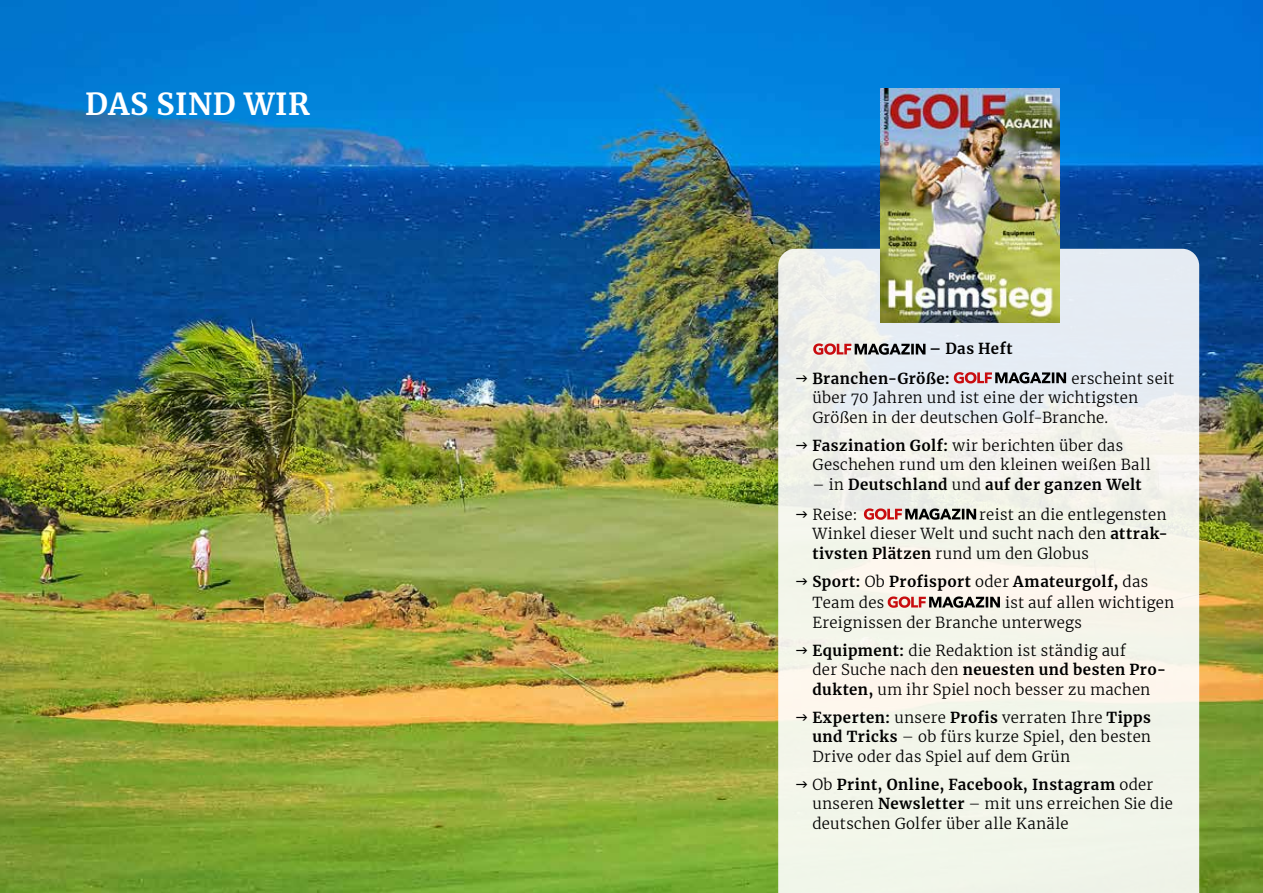
<style>
.page{position:relative;width:1263px;height:893px;background:#fff}
.page>*{position:absolute;margin:0;border:0;box-sizing:border-box;transform-origin:0 0}
.t1{font:700 30px "Merriweather";letter-spacing:.02em;color:#fff}
.t2{font:300 15px/19.5px "Merriweather";letter-spacing:.025em;color:#000}
.t3{font:700 15px/30.2px "Merriweather";letter-spacing:.035em;color:#000}
.s1{font-weight:700}
.s2{font-weight:300}
</style>
<div class="page">
<img style="left:0;top:0;width:1263px;height:893px">
<svg style="left:778px;top:249px;width:421px;height:644px;background:#f1f2eb"></svg>
<img style="left:881px;top:88px;width:179px;height:234px">
<svg style="left:813px;top:343px;width:112px;height:12px"></svg>
<svg style="left:954px;top:372px;width:112px;height:11px"></svg>
<svg style="left:864px;top:508px;width:112px;height:12px"></svg>
<svg style="left:888px;top:596px;width:112px;height:12px"></svg>
<svg style="left:796px;top:375px;width:11px;height:6px"></svg>
<svg style="left:796px;top:442px;width:11px;height:6px"></svg>
<svg style="left:796px;top:511px;width:11px;height:6px"></svg>
<svg style="left:796px;top:578px;width:11px;height:6px"></svg>
<svg style="left:796px;top:647px;width:11px;height:6px"></svg>
<svg style="left:796px;top:714px;width:11px;height:6px"></svg>
<svg style="left:796px;top:781px;width:11px;height:6px"></svg>
<h1 class="t1" style="left:85px;top:83px;width:226px">DAS SIND WIR</h1>
<p class="t3" style="left:812px;top:333px;width:202px;text-indent:117px">– Das Heft<br>Branchen-Größe:</p>
<p class="t2" style="left:812px;top:368px;width:363px;text-indent:259px">erscheint seit über 70 Jahren und ist eine der wichtigsten<br>Größen in der deutschen Golf-Branche.</p>
<p class="t2" style="left:812px;top:435px;width:340px"><span class="s1">Faszination Golf:</span> wir berichten über das<br>Geschehen rund um den kleinen weißen Ball</p>
<p class="t3" style="left:812px;top:469px;width:331px"><span class="s2">– in</span> Deutschland <span class="s2">und</span> auf der ganzen Welt<br><span class="s2">Reise:</span></p>
<p class="t2" style="left:812px;top:504px;width:357px;text-align:justify;text-indent:167px">reist an die entlegensten Winkel dieser Welt und sucht nach den <span class="s1">attrak&shy;tivsten Plätzen</span> rund um den Globus</p>
<p class="t3" style="left:812px;top:570px;width:337px;line-height:21.6px">Sport: <span class="s2">Ob</span> Profisport <span class="s2">oder</span> Amateurgolf, <span class="s2">das<br>Team des</span></p>
<p class="t2" style="left:812px;top:593px;width:363px;text-indent:193px">ist auf allen wichtigen<br>Ereignissen der Branche unterwegs</p>
<p class="t2" style="left:812px;top:640px;width:355px"><span class="s1">Equipment:</span> die Redaktion ist ständig auf<br>der Suche nach den <span class="s1">neuesten und besten Pro&shy;dukten,</span> um ihr Spiel noch besser zu machen</p>
<p class="t2" style="left:812px;top:707px;width:340px;text-align:justify"><span class="s1">Experten:</span> unsere <span class="s1">Profis</span> verraten Ihre <span class="s1">Tipps und Tricks</span> – ob fürs kurze Spiel, den besten Drive oder das Spiel auf dem Grün</p>
<p class="t2" style="left:812px;top:774px;width:362px">Ob <span class="s1">Print, Online, Facebook, Instagram</span> oder unseren <span class="s1">Newsletter</span> – mit uns erreichen Sie die deutschen Golfer über alle Kanäle</p>
</div>
